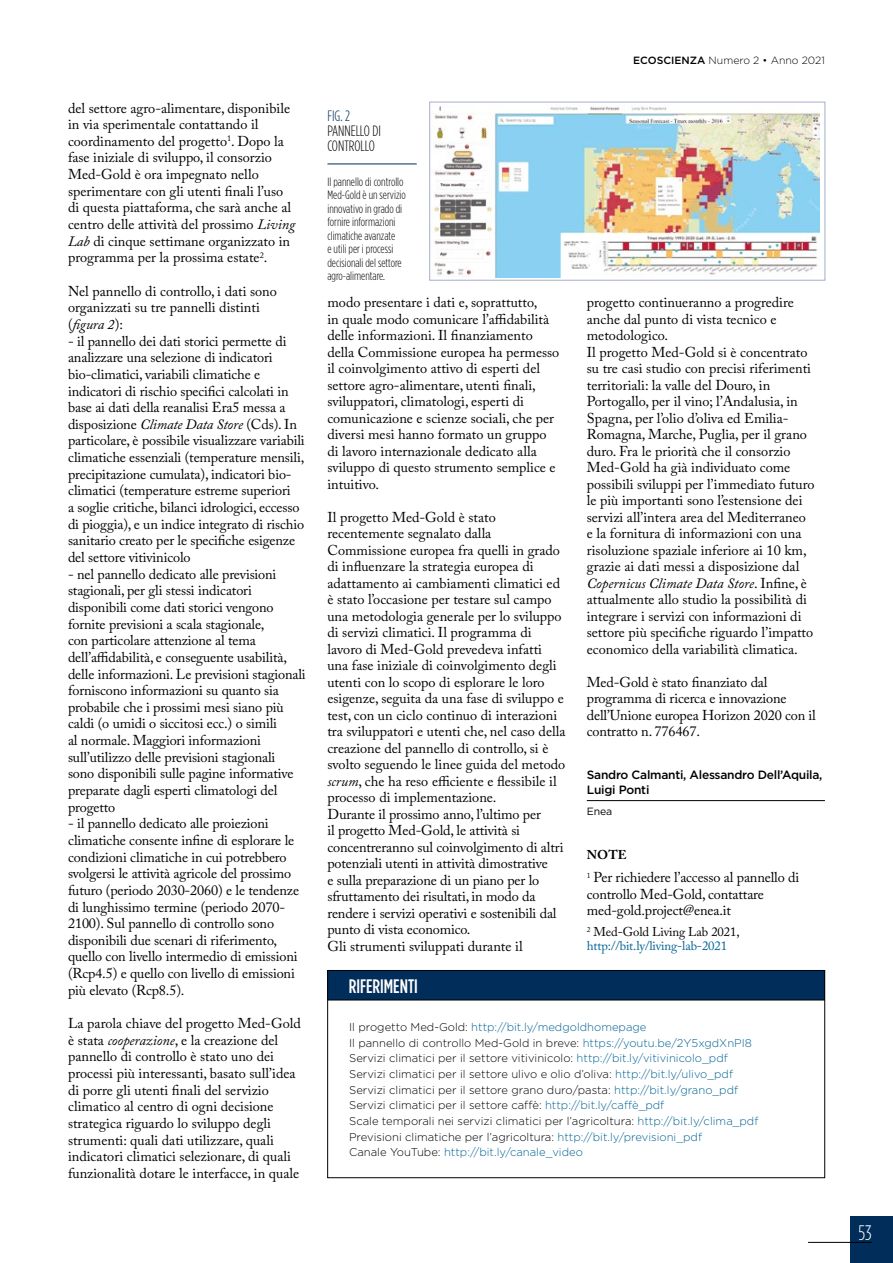
<style>
.page{position:relative;width:893px;height:1263px;background:#fff}
.page>*{position:absolute;margin:0;border:0;box-sizing:border-box;transform-origin:0 0}
.t1{font:300 condensed 21px "Gotham HTF";color:#fff}
.t2{font:500 condensed 19.5px "Gotham HTF";color:#fff}
.t3{font:300 condensed 15px/15px "Gotham HTF";color:#000}
.t4{font:300 condensed 15px "Gotham HTF";color:#002d59}
.t5{font:14.25px/16.5px "Adobe Caslon Pro";color:#000}
.t6{font:12.75px/14.2px "Adobe Caslon Pro";letter-spacing:-.01em;color:#006293}
.t7{font:700 12.75px "Adobe Caslon Pro";color:#000}
.t8{font:300 condensed 12px/13.5px "Gotham HTF";color:#000}
.t9{font:500 12px/15px "Gotham HTF";letter-spacing:-.02em;color:#000}
.t10{font:300 11.25px/15.6px "Gotham HTF";color:#000}
.t11{font:300 10.5px "Gotham HTF";color:#000}
.t12{font:10.5px "Gotham HTF";color:#000}
.s1{font-style:italic}
.s2{font-weight:500}
.s3{color:#000}
.s4{color:#006293}
</style>
<div class="page">
<div style="left:850px;top:1216px;width:43px;height:47px;background:#002d59"></div>
<hr style="left:808px;top:1242px;width:64px;height:1px;background:#000">
<hr style="left:587px;top:800px;width:238px;height:1px;background:#000">
<hr style="left:327px;top:164px;width:90px;height:1px;background:#002d59">
<div style="left:327px;top:970px;width:498px;height:30px;background:#002d59"></div>
<div style="left:327px;top:970px;width:498px;height:208px;border:1px solid #000"></div>
<hr style="left:327px;top:1000px;width:498px;height:1px;background:#000">
<img style="left:434px;top:106px;width:386px;height:172px">
<div style="left:429px;top:102px;width:396px;height:178px;border:1px solid #a5aec9"></div>
<p class="t5" style="left:68px;top:99px;width:229px">del settore agro-alimentare, disponibile in via sperimentale contattando il coordinamento del progetto<sup>1</sup>. Dopo la fase iniziale di sviluppo, il consorzio Med-Gold è ora impegnato nello sperimentare con gli utenti finali l’uso di questa piattaforma, che sarà anche al centro delle attività del prossimo <span class="s1">Living Lab</span> di cinque settimane organizzato in programma per la prossima estate<sup>2</sup>.</p>
<p class="t5" style="left:68px;top:282px;width:210px">Nel pannello di controllo, i dati sono organizzati su tre pannelli distinti (<span class="s1">figura 2</span>):</p>
<p class="t5" style="left:68px;top:332px;width:238px">- il pannello dei dati storici permette di analizzare una selezione di indicatori bio-climatici, variabili climatiche e indicatori di rischio specifici calcolati in base ai dati della reanalisi Era5 messa a disposizione <span class="s1">Climate Data Store</span> (Cds). In particolare, è possibile visualizzare variabili climatiche essenziali (temperature mensili, precipitazione cumulata), indicatori bio&shy;climatici (temperature estreme superiori<br>a soglie critiche, bilanci idrologici, eccesso di pioggia), e un indice integrato di rischio sanitario creato per le specifiche esigenze del settore vitivinicolo</p>
<p class="t5" style="left:68px;top:565px;width:239px">- nel pannello dedicato alle previsioni stagionali, per gli stessi indicatori disponibili come dati storici vengono fornite previsioni a scala stagionale,<br>con particolare attenzione al tema dell’affidabilità, e conseguente usabilità, delle informazioni. Le previsioni stagionali forniscono informazioni su quanto sia probabile che i prossimi mesi siano più caldi (o umidi o siccitosi ecc.) o simili<br>al normale. Maggiori informazioni sull’utilizzo delle previsioni stagionali<br>sono disponibili sulle pagine informative preparate dagli esperti climatologi del progetto</p>
<p class="t5" style="left:68px;top:815px;width:233px">- il pannello dedicato alle proiezioni climatiche consente infine di esplorare le condizioni climatiche in cui potrebbero svolgersi le attività agricole del prossimo futuro (periodo 2030-2060) e le tendenze di lunghissimo termine (periodo 2070- 2100). Sul pannello di controllo sono disponibili due scenari di riferimento, quello con livello intermedio di emissioni (Rcp4.5) e quello con livello di emissioni più elevato (Rcp8.5).</p>
<p class="t5" style="left:68px;top:1015px;width:234px">La parola chiave del progetto Med-Gold è stata <span class="s1">cooperazione</span>, e la creazione del pannello di controllo è stato uno dei processi più interessanti, basato sull’idea di porre gli utenti finali del servizio climatico al centro di ogni decisione strategica riguardo lo sviluppo degli strumenti: quali dati utilizzare, quali indicatori climatici selezionare, di quali funzionalità dotare le interfacce, in quale</p>
<p class="t4" style="left:327px;top:108px;width:24px">FIG. 2</p>
<p class="t3" style="left:327px;top:123px;width:55px">PANNELLO DI<br>CONTROLLO</p>
<p class="t8" style="left:327px;top:175px;width:80px">Il pannello di controllo<br>Med-Gold è un servizio innovativo in grado di fornire informazioni climatiche avanzate<br>e utili per i processi decisionali del settore agro-alimentare.</p>
<p class="t5" style="left:327px;top:294px;width:233px">modo presentare i dati e, soprattutto,<br>in quale modo comunicare l’affidabilità delle informazioni. Il finanziamento della Commissione europea ha permesso il coinvolgimento attivo di esperti del settore agro-alimentare, utenti finali, sviluppatori, climatologi, esperti di comunicazione e scienze sociali, che per diversi mesi hanno formato un gruppo di lavoro internazionale dedicato alla sviluppo di questo strumento semplice e intuitivo.</p>
<p class="t5" style="left:327px;top:509px;width:240px">Il progetto Med-Gold è stato recentemente segnalato dalla Commissione europea fra quelli in grado di influenzare la strategia europea di adattamento ai cambiamenti climatici ed è stato l’occasione per testare sul campo una metodologia generale per lo sviluppo di servizi climatici. Il programma di lavoro di Med-Gold prevedeva infatti una fase iniziale di coinvolgimento degli utenti con lo scopo di esplorare le loro esigenze, seguita da una fase di sviluppo e test, con un ciclo continuo di interazioni tra sviluppatori e utenti che, nel caso della creazione del pannello di controllo, si è svolto seguendo le linee guida del metodo <span class="s1">scrum</span>, che ha reso efficiente e flessibile il processo di implementazione.<br>Durante il prossimo anno, l’ultimo per<br>il progetto Med-Gold, le attività si concentreranno sul coinvolgimento di altri potenziali utenti in attività dimostrative<br>e sulla preparazione di un piano per lo sfruttamento dei risultati, in modo da rendere i servizi operativi e sostenibili dal punto di vista economico.<br>Gli strumenti sviluppati durante il</p>
<h2 class="t2" style="left:349px;top:976px;width:71px">RIFERIMENTI</h2>
<p class="t11" style="left:633px;top:55px;width:193px"><span class="s2">ECOSCIENZA</span> Numero 2 • Anno 2021</p>
<p class="t5" style="left:587px;top:294px;width:229px">progetto continueranno a progredire anche dal punto di vista tecnico e metodologico.<br>Il progetto Med-Gold si è concentrato su tre casi studio con precisi riferimenti territoriali: la valle del Douro, in Portogallo, per il vino; l’Andalusia, in Spagna, per l’olio d’oliva ed Emilia-Romagna, Marche, Puglia, per il grano duro. Fra le priorità che il consorzio Med-Gold ha già individuato come possibili sviluppi per l’immediato futuro le più importanti sono l’estensione dei servizi all’intera area del Mediterraneo e la fornitura di informazioni con una risoluzione spaziale inferiore ai 10 km, grazie ai dati messi a disposizione dal <span class="s1">Copernicus Climate Data Store</span>. Infine, è attualmente allo studio la possibilità di integrare i servizi con informazioni di settore più specifiche riguardo l’impatto economico della variabilità climatica.</p>
<p class="t5" style="left:587px;top:674px;width:231px">Med-Gold è stato finanziato dal programma di ricerca e innovazione dell’Unione europea Horizon 2020 con il contratto n. 776467.</p>
<p class="t9" style="left:587px;top:767px;width:237px">Sandro Calmanti, Alessandro Dell’Aquila,<br>Luigi Ponti</p>
<p class="t12" style="left:587px;top:806px;width:27px">Enea</p>
<p class="t7" style="left:587px;top:847px;width:41px">NOTE</p>
<p class="t5" style="left:587px;top:869px;width:214px"><sup>1</sup> Per richiedere l’accesso al pannello di controllo Med-Gold, contattare med-gold.project@enea.it</p>
<p class="t6" style="left:587px;top:924px;width:154px"><sup>2</sup> <span class="s3">Med-Gold Living Lab 2021, </span>http://bit.ly/living-lab-2021</p>
<p class="t10" style="left:349px;top:1019px;width:411px">Il progetto Med-Gold: <span class="s4">http://bit.ly/medgoldhomepage<br></span>Il pannello di controllo Med-Gold in breve: <span class="s4">https://youtu.be/2Y5xgdXnPI8<br></span>Servizi climatici per il settore vitivinicolo: <span class="s4">http://bit.ly/vitivinicolo_pdf </span>Servizi climatici per il settore ulivo e olio d’oliva: <span class="s4">http://bit.ly/ulivo_pdf </span>Servizi climatici per il settore grano duro/pasta: <span class="s4">http://bit.ly/grano_pdf </span>Servizi climatici per il settore caffè: <span class="s4">http://bit.ly/caffè_pdf<br></span>Scale temporali nei servizi climatici per l’agricoltura: <span class="s4">http://bit.ly/clima_pdf </span>Previsioni climatiche per l’agricoltura: <span class="s4">http://bit.ly/previsioni_pdf<br></span>Canale YouTube: <span class="s4">http://bit.ly/canale_video</span></p>
<h1 class="t1" style="left:859px;top:1221px;width:15px">53</h1>
</div>
